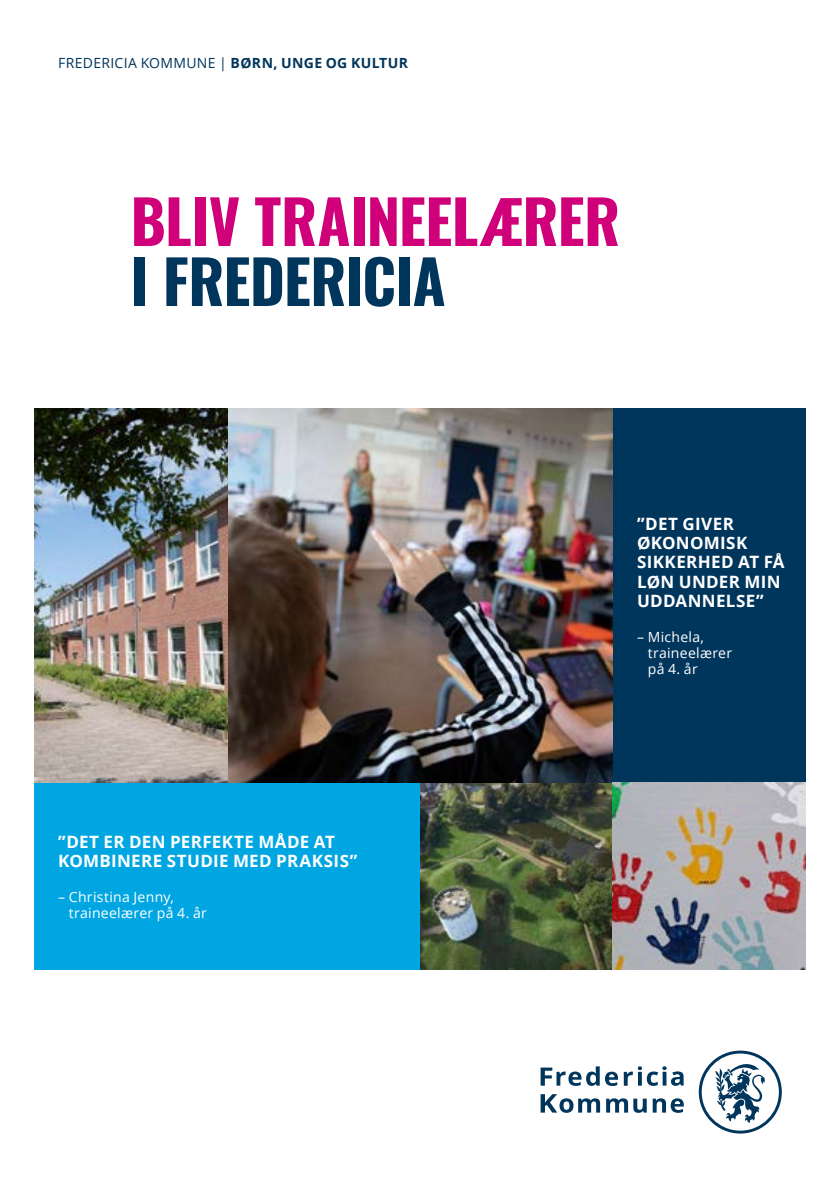
<style>
.page{position:relative;width:840px;height:1191px;background:#fff}
.page>*{position:absolute;margin:0;border:0;box-sizing:border-box;transform-origin:0 0}
.t1{font:700 60px "Oswald";letter-spacing:-.005em;color:#cf0079}
.t2{font:700 60px "Oswald";letter-spacing:-.015em;color:#00355c}
.FK_bokstekst_negativ{font:700 17px/19px "Open Sans";letter-spacing:.015em;color:#fff}
.FK_bokstekst_negativ-2{font:14px/16px "Open Sans";letter-spacing:.02em;color:#fff}
.t3{font:14px "Open Sans";letter-spacing:.02em;color:#00355c}
.s1{font-weight:700}
</style>
<div class="page">
<div style="left:34px;top:782px;width:386px;height:187px;background:#00a6e2"></div>
<div style="left:612px;top:408px;width:193px;height:374px;background:#00355c"></div>
<img style="left:420px;top:782px;width:385px;height:187px">
<img style="left:34px;top:408px;width:578px;height:374px">
<svg style="left:698px;top:1050px;width:83px;height:83px"></svg>
<svg style="left:633px;top:1098px;width:13px;height:14px"></svg>
<svg style="left:606px;top:1098px;width:21px;height:14px"></svg>
<svg style="left:623px;top:1066px;width:60px;height:19px"></svg>
<svg style="left:652px;top:1098px;width:31px;height:14px"></svg>
<svg style="left:540px;top:1066px;width:77px;height:20px"></svg>
<svg style="left:540px;top:1094px;width:59px;height:18px"></svg>
<p class="t3" style="left:58px;top:54px;width:351px">FREDERICIA KOMMUNE | <span class="s1">BØRN, UNGE OG KULTUR</span></p>
<h1 class="t1" style="left:130px;top:190px;width:490px">BLIV TRAINEELÆRER</h1>
<h1 class="t2" style="left:130px;top:250px;width:316px">I FREDERICIA</h1>
<p class="FK_bokstekst_negativ" style="left:58px;top:831px;width:300px">”DET ER DEN PERFEKTE MÅDE AT<br>KOMBINERE STUDIE MED PRAKSIS”</p>
<p class="FK_bokstekst_negativ-2" style="left:69px;top:888px;width:139px;text-indent:-11px">– Christina Jenny, traineelærer på 4. år</p>
<p class="FK_bokstekst_negativ" style="left:636px;top:514px;width:149px">”DET GIVER<br>ØKONOMISK<br>SIKKERHED AT FÅ<br>LØN UNDER MIN<br>UDDANNELSE”</p>
<p class="FK_bokstekst_negativ-2" style="left:647px;top:628px;width:86px;text-indent:-11px">– Michela, traineelærer på 4. år</p>
</div>
